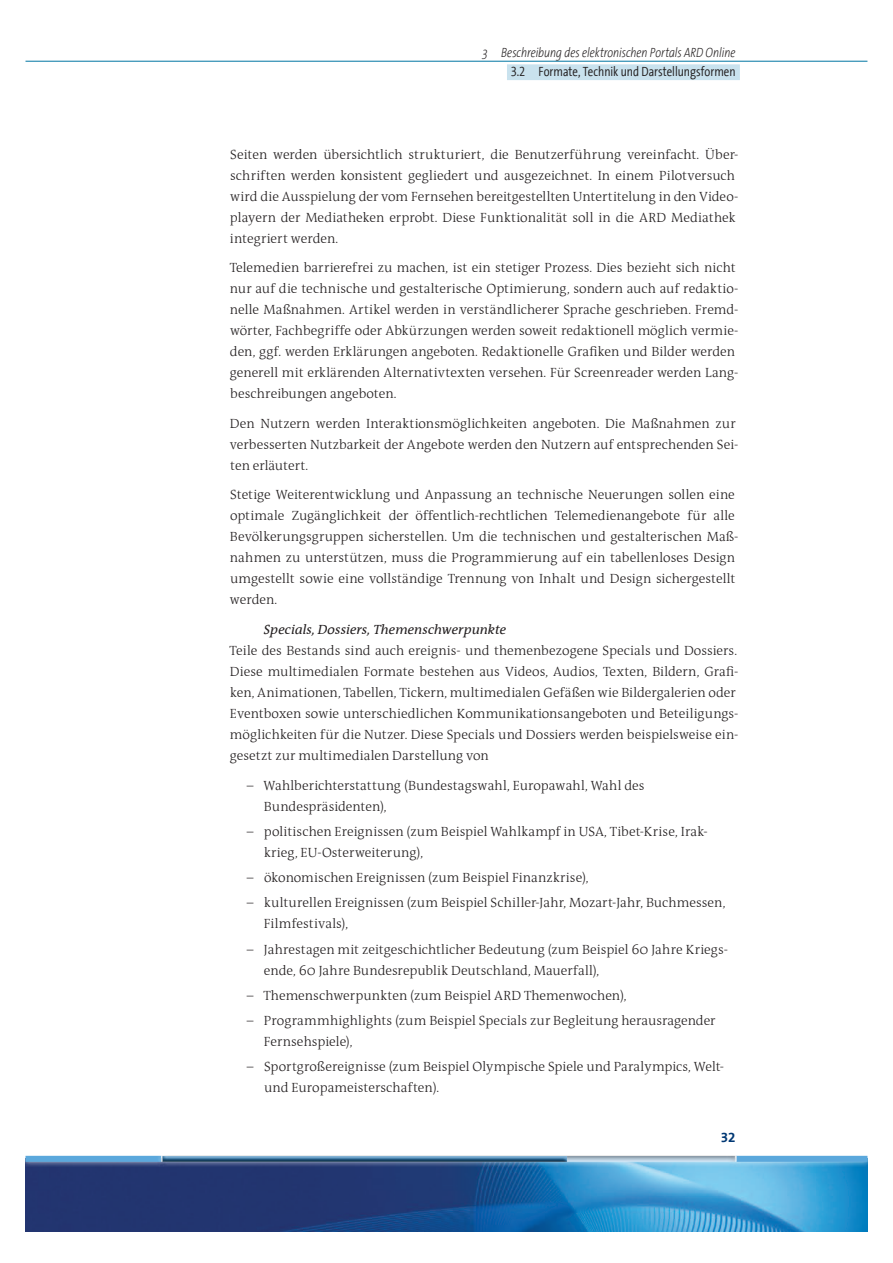
<style>
.page{position:relative;width:893px;height:1263px;background:#fff}
.page>*{position:absolute;margin:0;border:0;box-sizing:border-box;transform-origin:0 0}
.t1{font:300 13.5px/21px "The Antiqua B3";color:#231f20}
.t2{font:italic 200 13.5px "The Sans Cd OF2 i";letter-spacing:-.005em;color:#231f20}
.t3{font:300 13.5px "The Sans Cd LF4";color:#231f20}
.t4{font:italic 13.5px "The Antiqua B5 i";color:#231f20}
.t5{font:13.5px "The Sans 7 Bold Expert";color:#013874}
</style>
<div class="page">
<img style="left:26px;top:1167px;width:841px;height:64px">
<div style="left:20px;top:1150px;width:147px;height:17px;background:#fff;opacity:.8"></div>
<div style="left:26px;top:1156px;width:136px;height:6px;background:#5ba8dc"></div>
<div style="left:157px;top:1150px;width:584px;height:17px;background:#fff;opacity:.8"></div>
<div style="left:161px;top:1155px;width:576px;height:9px;background:#231f20;opacity:.5"></div>
<div style="left:730px;top:1150px;width:143px;height:17px;background:#fff;opacity:.8"></div>
<div style="left:736px;top:1156px;width:131px;height:6px;background:#5ba8dc"></div>
<hr style="left:26px;top:61px;width:841px;height:1px;background:#0076a3">
<div style="left:507px;top:64px;width:233px;height:16px;background:#c9e2ee"></div>
<div style="left:162px;top:1155px;width:408px;height:9px;background:#231f20;opacity:.8"></div>
<p class="t2" style="left:482px;top:46px;width:255px">3 Beschreibung des elektronischen Portals ARD Online</p>
<p class="t3" style="left:511px;top:65px;width:226px">3.2 Formate, Technik und Darstellungsformen</p>
<p class="t1" style="left:230px;top:144px;width:510px">Seiten werden übersichtlich strukturiert, die Benutzerführung vereinfacht. Über&shy;schriften werden konsistent gegliedert und ausgezeichnet. In einem Pilotversuch wird die Ausspielung der vom Fernsehen bereitgestellten Untertitelung in den Video&shy;playern der Mediatheken erprobt. Diese Funktionalität soll in die ARD Mediathek integriert werden.</p>
<p class="t1" style="left:230px;top:258px;width:510px">Telemedien barrierefrei zu machen, ist ein stetiger Prozess. Dies bezieht sich nicht nur auf die technische und gestalterische Optimierung, sondern auch auf redaktio&shy;nelle Maßnahmen. Artikel werden in verständlicherer Sprache geschrieben. Fremd&shy;wörter, Fachbegriffe oder Abkürzungen werden soweit redaktionell möglich vermie&shy;den, ggf. werden Erklärungen angeboten. Redaktionelle Grafiken und Bilder werden generell mit erklärenden Alternativtexten versehen. Für Screenreader werden Lang&shy;beschreibungen angeboten.</p>
<p class="t1" style="left:230px;top:413px;width:510px">Den Nutzern werden Interaktionsmöglichkeiten angeboten. Die Maßnahmen zur verbesserten Nutzbarkeit der Angebote werden den Nutzern auf entsprechenden Sei&shy;ten erläutert.</p>
<p class="t1" style="left:230px;top:485px;width:510px">Stetige Weiterentwicklung und Anpassung an technische Neuerungen sollen eine optimale Zugänglichkeit der öffentlich-rechtlichen Telemedienangebote für alle Bevölkerungsgruppen sicherstellen. Um die technischen und gestalterischen Maß&shy;nahmen zu unterstützen, muss die Programmierung auf ein tabellenloses Design umgestellt sowie eine vollständige Trennung von Inhalt und Design sichergestellt werden.</p>
<p class="t4" style="left:264px;top:622px;width:244px">Specials, Dossiers, Themenschwerpunkte</p>
<p class="t1" style="left:230px;top:640px;width:510px">Teile des Bestands sind auch ereignis- und themenbezogene Specials und Dossiers.<br>Diese multimedialen Formate bestehen aus Videos, Audios, Texten, Bildern, Grafi&shy;ken, Animationen, Tabellen, Tickern, multimedialen Gefäßen wie Bildergalerien oder Eventboxen sowie unterschiedlichen Kommunikationsangeboten und Beteiligungs&shy;möglichkeiten für die Nutzer. Diese Specials und Dossiers werden beispielsweise ein&shy;gesetzt zur multimedialen Darstellung von</p>
<p class="t1" style="left:264px;top:775px;width:382px;text-indent:-17px">– Wahlberichterstattung (Bundestagswahl, Europawahl, Wahl des<br>Bundespräsidenten),</p>
<p class="t1" style="left:264px;top:821px;width:445px;text-indent:-17px">– politischen Ereignissen (zum Beispiel Wahlkampf in USA, Tibet-Krise, Irak&shy;krieg, EU-Osterweiterung),</p>
<p class="t1" style="left:247px;top:867px;width:343px">– ökonomischen Ereignissen (zum Beispiel Finanzkrise),</p>
<p class="t1" style="left:264px;top:893px;width:463px;text-indent:-17px">– kulturellen Ereignissen (zum Beispiel Schiller-Jahr, Mozart-Jahr, Buchmessen,<br>Filmfestivals),</p>
<p class="t1" style="left:264px;top:939px;width:465px;text-indent:-17px">– Jahrestagen mit zeitgeschichtlicher Bedeutung (zum Beispiel 60 Jahre Kriegs&shy;ende, 60 Jahre Bundesrepublik Deutschland, Mauerfall),</p>
<p class="t1" style="left:247px;top:985px;width:381px">– Themenschwerpunkten (zum Beispiel ARD Themenwochen),</p>
<p class="t1" style="left:264px;top:1011px;width:453px;text-indent:-17px">– Programmhighlights (zum Beispiel Specials zur Begleitung herausragender<br>Fernsehspiele),</p>
<p class="t1" style="left:264px;top:1057px;width:462px;text-indent:-17px">– Sportgroßereignisse (zum Beispiel Olympische Spiele und Paralympics, Welt&shy;und Europameisterschaften).</p>
<p class="t5" style="left:721px;top:1126px;width:16px">32</p>
</div>
